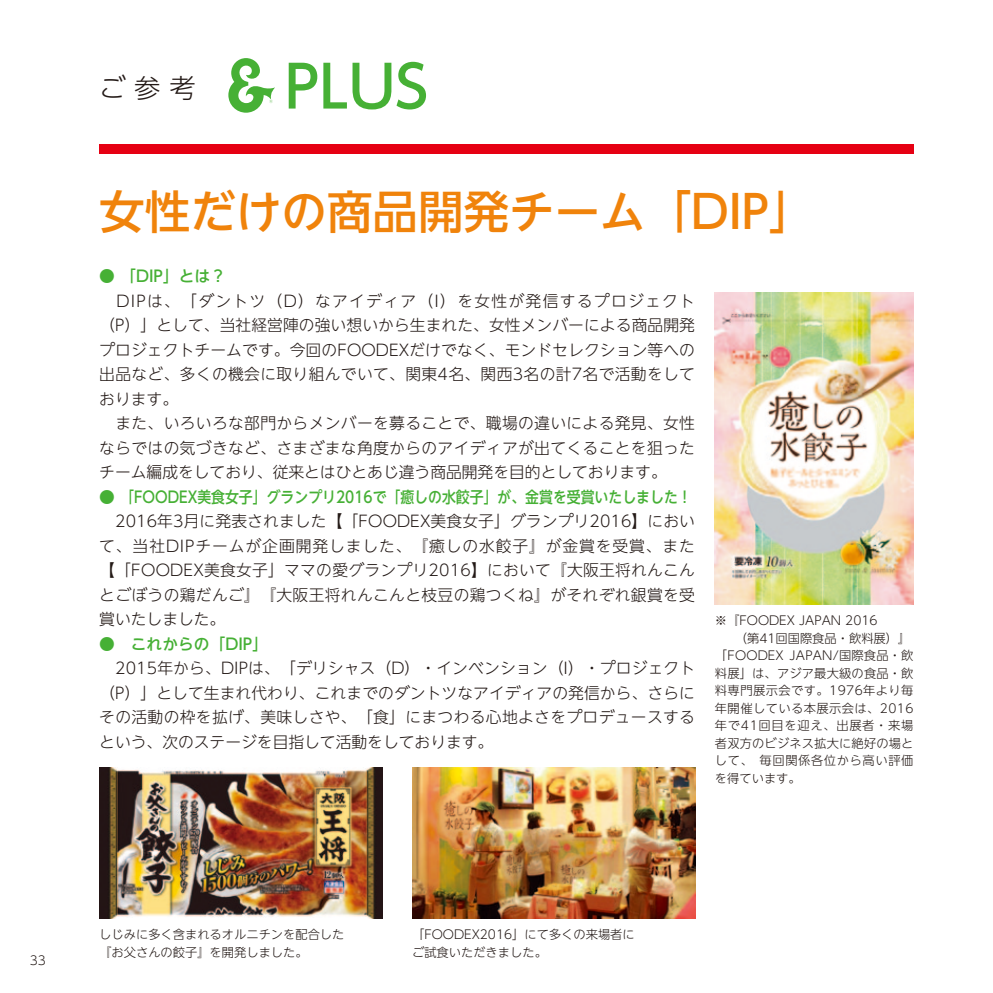
<style>
.page{position:relative;width:993px;height:993px;background:#fff}
.page>*{position:absolute;margin:0;border:0;box-sizing:border-box;transform-origin:0 0}
.t1{font:500 57.75px "UD Shin Go NT Pro";color:#46b035}
.t2{font:500 45.5px "UD Shin Go NT Pro";color:#f0830b}
.t3{font:300 26.25px "UD Shin Go NT Pro";color:#231916}
.t4{font:300 15.75px/24.5px "UD Shin Go NT Pro";letter-spacing:.02em;color:#231916;text-align:justify}
.t5{font:500 15.75px "UD Shin Go NT Pro";color:#46b035}
.t6{font:300 12.25px/17.5px "UD Shin Go NT Pro";letter-spacing:.015em;color:#231916}
.t7{font:300 12.25px "UD Shin Go NT Pro";letter-spacing:.035em;color:#231916}
.t8{font:300 12.25px "UD Shin Go NT Pro";letter-spacing:.06em;color:#231916}
.t9{font:300 12.25px "UD Shin Go NT Pro";letter-spacing:.05em;color:#231916}
</style>
<div class="page">
<div style="left:99px;top:144px;width:814px;height:10px;background:#e60013"></div>
<img style="left:99px;top:767px;width:283px;height:151px">
<img style="left:412px;top:767px;width:282px;height:151px">
<img style="left:714px;top:293px;width:199px;height:311px">
<svg style="left:228px;top:58px;width:47px;height:55px"></svg>
<h3 class="t3" style="left:99px;top:66px;width:98px">ご 参 考</h3>
<h1 class="t1" style="left:284px;top:40px;width:145px">PLUS</h1>
<h2 class="t2" style="left:99px;top:174px;width:716px">女性だけの商品開発チーム「DIP」</h2>
<p class="t5" style="left:99px;top:263px;width:128px">● 「DIP」とは？</p>
<p class="t4" style="left:99px;top:287px;width:597px;text-align:left">　DIPは、「ダントツ（D）なアイディア（I）を女性が発信するプロジェクト（P）」として、当社経営陣の強い想いから生まれた、女性メンバーによる商品開発プロジェクトチームです。今回のFOODEXだけでなく、モンドセレクション等への出品など、多くの機会に取り組んでいて、関東4名、関西3名の計7名で活動をしております。<br>　また、いろいろな部門からメンバーを募ることで、職場の違いによる発見、女性ならではの気づきなど、さまざまな角度からのアイディアが出てくることを狙ったチーム編成をしており、従来とはひとあじ違う商品開発を目的としております。</p>
<p class="t5" style="left:99px;top:483px;width:593px">● 「FOODEX美食女子」グランプリ2016で「癒しの水餃子」が、金賞を受賞いたしました！</p>
<p class="t4" style="left:99px;top:508px;width:597px">　2016年3月に発表されました【「FOODEX美食女子」グランプリ2016】において、当社DIPチームが企画開発しました、『癒しの水餃子』が金賞を受賞、また【「FOODEX美食女子」ママの愛グランプリ2016】において『大阪王将れんこんとごぼうの鶏だんご』『大阪王将れんこんと枝豆の鶏つくね』がそれぞれ銀賞を受賞いたしました。</p>
<p class="t5" style="left:99px;top:631px;width:170px">●　これからの「DIP」</p>
<p class="t4" style="left:99px;top:655px;width:597px">　2015年から、DIPは、「デリシャス（D）・インベンション（I）・プロジェクト（P）」として生まれ代わり、これまでのダントツなアイディアの発信から、さらにその活動の枠を拡げ、美味しさや、「食」にまつわる心地よさをプロデュースするという、次のステージを目指して活動をしております。</p>
<p class="t6" style="left:714px;top:611px;width:164px">※『FOODEX JAPAN 2016</p>
<p class="t6" style="left:734px;top:628px;width:177px">（第41回国際食品・飲料展）』</p>
<p class="t6" style="left:714px;top:646px;width:200px">「FOODEX JAPAN/国際食品・飲</p>
<p class="t6" style="left:714px;top:663px;width:200px">料展」は、アジア最大級の食品・飲</p>
<p class="t7" style="left:714px;top:680px;width:200px">料専門展示会です。1976年より毎</p>
<p class="t7" style="left:714px;top:698px;width:200px">年開催している本展示会は、2016</p>
<p class="t8" style="left:714px;top:715px;width:200px">年で41回目を迎え、出展者・来場</p>
<p class="t6" style="left:714px;top:733px;width:200px">者双方のビジネス拡大に絶好の場と</p>
<p class="t9" style="left:714px;top:750px;width:200px">して、 毎回関係各位から高い評価</p>
<p class="t6" style="left:714px;top:768px;width:87px">を得ています。</p>
<p class="t6" style="left:30px;top:951px;width:18px">33</p>
<p class="t6" style="left:99px;top:925px;width:246px">しじみに多く含まれるオルニチンを配合した『お父さんの餃子』を開発しました。</p>
<p class="t6" style="left:412px;top:925px;width:224px">「FOODEX2016」にて多くの来場者にご試食いただきました。</p>
</div>
